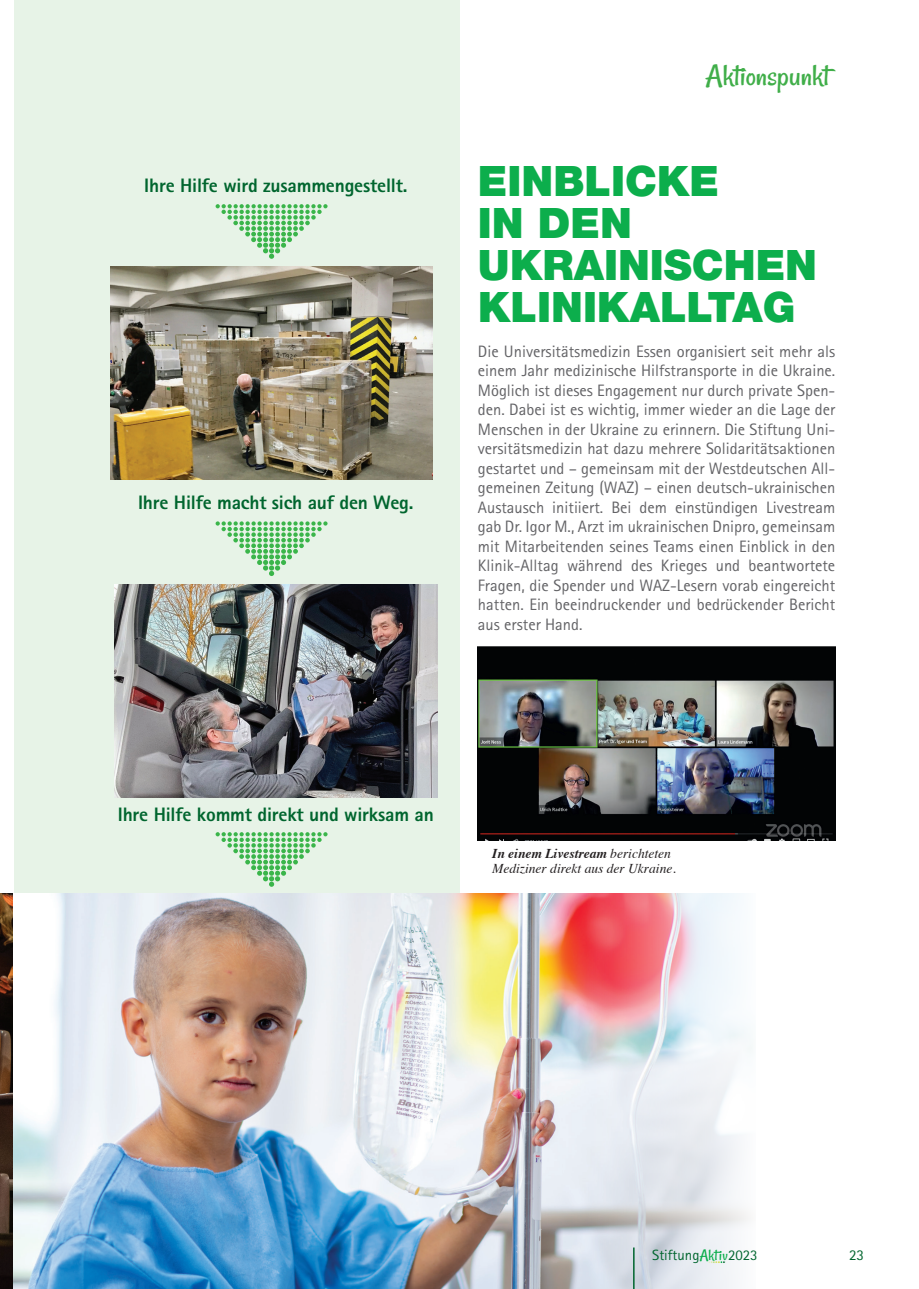
<style>
.page{position:relative;width:919px;height:1289px;background:#fff}
.page>*{position:absolute;margin:0;border:0;box-sizing:border-box;transform-origin:0 0}
.t1{font:900 42px/42px "Helvetica Neue";color:#0cae4c}
.t2{font:31.5px "Rancho";color:#40ae49}
.t3{font:800 19.5px "AT Rotis Sans Serif";letter-spacing:-.01em;color:#00652e}
.t4{font:16.5px/19.5px "AT Rotis Sans Serif";color:#636366;text-align:justify}
.t5{font:15px "AT Rotis Sans Serif";color:#00652e}
.t6{font:14.85px "AT Rotis Sans Serif";color:#00652e}
.t7{font:italic 13.5px/15px "Times";color:#231f20}
.s1{font-weight:700}
.s2{font-family:"Rancho";font-size:16.2px;color:#0cae4c}
</style>
<div class="page">
<img style="left:0;top:893px;width:752px;height:395px">
<svg style="left:14px;top:0;width:445px;height:1288px;background:#d2dedb"></svg>
<img style="left:110px;top:267px;width:323px;height:212px">
<img style="left:115px;top:584px;width:322px;height:213px">
<svg style="left:215px;top:204px;width:112px;height:55px;background:#b9e2bd"></svg>
<svg style="left:215px;top:521px;width:112px;height:55px;background:#b9e2bd"></svg>
<svg style="left:215px;top:832px;width:112px;height:54px;background:#b8e2bd"></svg>
<img style="left:477px;top:646px;width:358px;height:194px">
<svg style="left:708px;top:1261px;width:16px;height:1px"></svg>
<hr style="left:633px;top:1247px;width:1px;height:41px;background:#00652e">
<p class="t3" style="left:144px;top:173px;width:265px">Ihre Hilfe wird zusammengestellt.</p>
<p class="t3" style="left:138px;top:489px;width:277px">Ihre Hilfe macht sich auf den Weg.</p>
<h2 class="t2" style="left:705px;top:56px;width:126px">Aktionspunkt</h2>
<h1 class="t1" style="left:478px;top:160px;width:341px">EINBLICKE<br>IN DEN<br>UKRAINISCHEN<br>KLINIKALLTAG</h1>
<p class="t4" style="left:478px;top:341px;width:359px">Die Universitätsmedizin Essen organisiert seit mehr als einem Jahr medizinische Hilfstransporte in die Ukraine.<br>Möglich ist dieses Engagement nur durch private Spen&shy;den. Dabei ist es wichtig, immer wieder an die Lage der Menschen in der Ukraine zu erinnern. Die Stiftung Uni&shy;versitätsmedizin hat dazu mehrere Solidaritätsaktionen gestartet und – gemeinsam mit der Westdeutschen All&shy;gemeinen Zeitung (WAZ) – einen deutsch-ukrainischen Austausch initiiert. Bei dem einstündigen Livestream gab Dr. Igor M., Arzt im ukrainischen Dnipro, gemeinsam mit Mitarbeitenden seines Teams einen Einblick in den Klinik-Alltag während des Krieges und beantwortete Fragen, die Spender und WAZ-Lesern vorab eingereicht hatten. Ein beeindruckender und bedrückender Bericht aus erster Hand.</p>
<p class="t3" style="left:118px;top:802px;width:317px">Ihre Hilfe kommt direkt und wirksam an</p>
<p class="t7" style="left:492px;top:845px;width:185px"><span class="s1">In einem Livestream</span> berichteten<br>Mediziner direkt aus der Ukraine.</p>
<p class="t6" style="left:652px;top:1245px;width:107px">Stiftung<span class="s2">Aktiv</span>2023</p>
<p class="t5" style="left:849px;top:1245px;width:16px">23</p>
</div>
